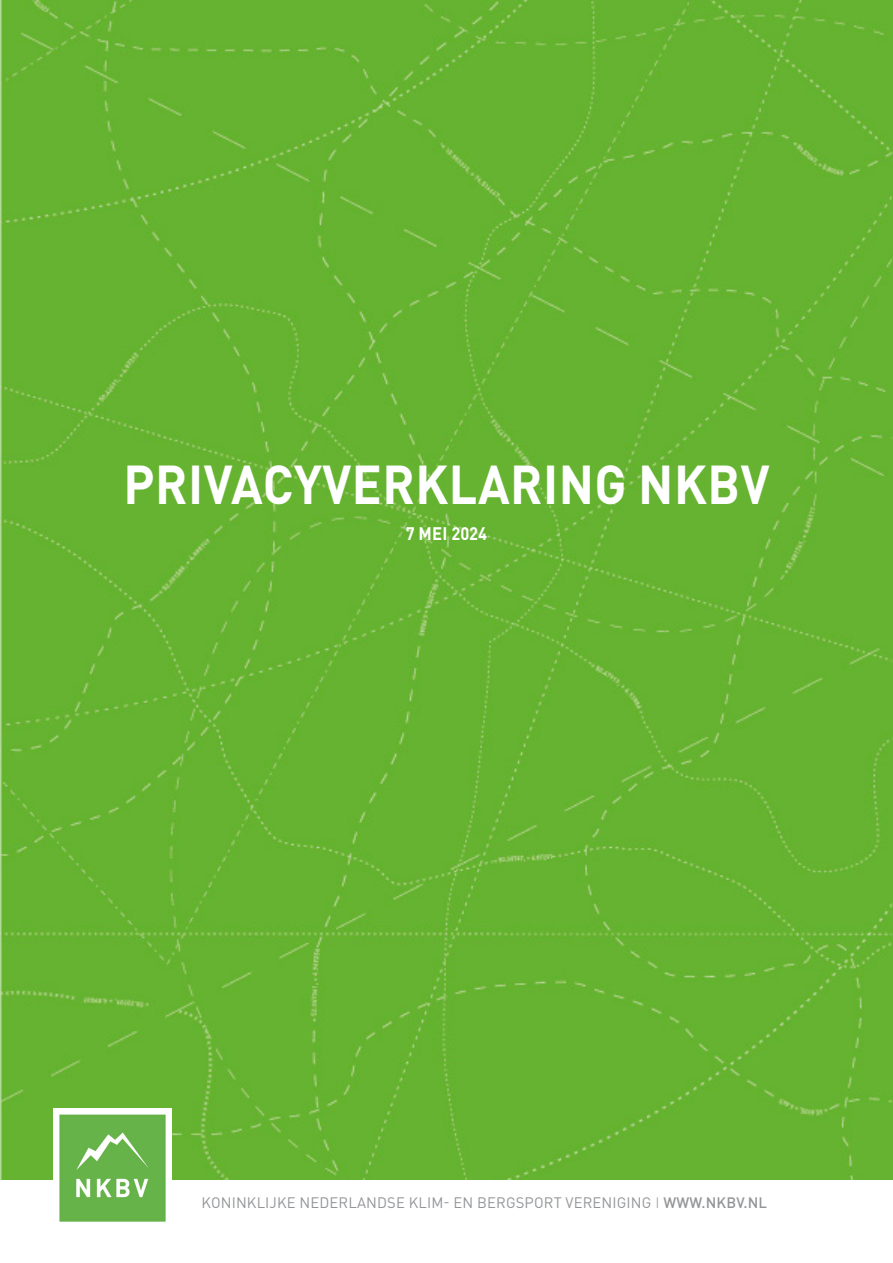
<style>
.page{position:relative;width:893px;height:1263px;background:#fff}
.page>*{position:absolute;margin:0;border:0;box-sizing:border-box;transform-origin:0 0}
.t1{font:700 54px "DIN Pro";letter-spacing:.01em;color:#fff;scale:.92 1}
.t2{font:700 18px "DIN Pro";color:#fff;scale:.92 1}
.t3{font:15px "DIN Pro";letter-spacing:.01em;color:#939598}
.s1{font-weight:300}
.s2{font-weight:500}
</style>
<div class="page">
<div style="left:0;top:0;width:893px;height:1180px;background:#66b331"></div>
<img style="left:53px;top:1109px;width:119px;height:113px">
<p class="t1" style="left:123px;top:448px;width:704px">PRIVACYVERKLARING NKBV</p>
<p class="t2" style="left:406px;top:521px;width:90px">7 MEI 2024</p>
<p class="t3" style="left:201px;top:1192px;width:567px">KONINKLIJKE NEDERLANDSE KLIM- EN BERGSPORT VERENIGING <span class="s1">I</span> <span class="s2">WWW.NKBV.NL</span></p>
</div>
